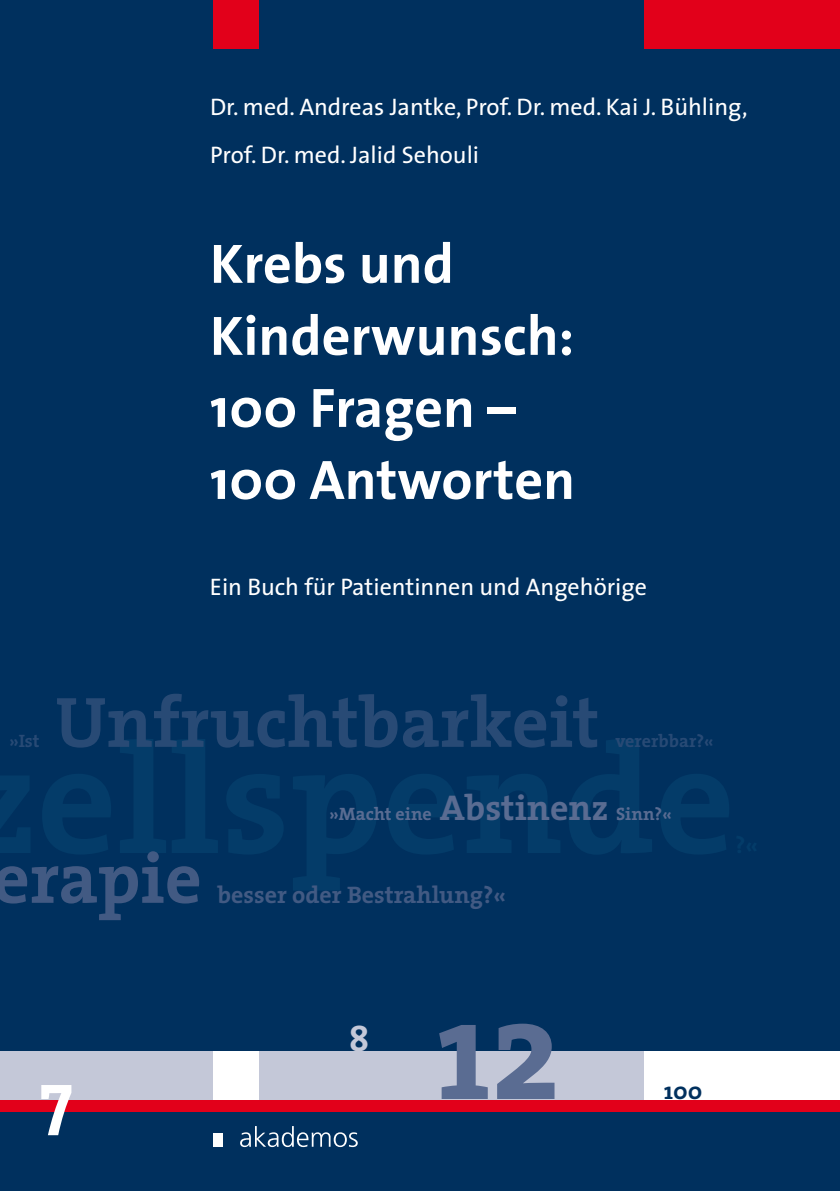
<style>
.page{position:relative;width:840px;height:1191px;background:#fff}
.page>*{position:absolute;margin:0;border:0;box-sizing:border-box;transform-origin:0 0}
.t1{font:700 144px "The Serif";color:#5a6c92}
.t2{font:700 72px "The Serif";color:#284a75}
.t3{font:700 72px "The Serif";color:#425a83}
.t4{font:700 72px "The Serif";color:#fff}
.t5{font:700 56px/72px "The Sans";color:#fff}
.t6{font:700 36px "The Serif";color:#c4c8d8}
.t7{font:24px/48px "The Sans";color:#fff}
.t8{font:700 24px "The Serif";color:#425a83}
.t9{font:700 24px "The Serif";color:#00305e}
.t10{font:700 18px "The Serif";color:#5a6c92}
.t11{font:700 18px "The Serif";color:#284a75}
.s1{font-size:36px}
</style>
<div class="page">
<div style="left:0;top:0;width:839px;height:1191px;background:#00305e"></div>
<div style="left:213px;top:0;width:45px;height:48px;background:#e2001a"></div>
<div style="left:643px;top:0;width:196px;height:48px;background:#e2001a"></div>
<div style="left:0;top:1099px;width:839px;height:12px;background:#e2001a"></div>
<div style="left:0;top:1051px;width:839px;height:48px;background:#c4c8d8"></div>
<div style="left:213px;top:1051px;width:45px;height:48px;background:#fff"></div>
<div style="left:643px;top:1051px;width:196px;height:48px;background:#fff"></div>
<svg style="left:240px;top:1126px;width:117px;height:21px"></svg>
<div style="left:213px;top:1133px;width:10px;height:13px;background:#fff"></div>
<p class="t7" style="left:210px;top:82px;width:539px">Dr. med. Andreas Jantke, Prof. Dr. med. Kai J. Bühling,<br>Prof. Dr. med. Jalid Sehouli</p>
<h3 class="t5" style="left:210px;top:226px;width:366px">Krebs und<br>Kinderwunsch:<br>100 Fragen –<br>100 Antworten</h3>
<p class="t7" style="left:210px;top:562px;width:438px">Ein Buch für Patientinnen und Angehörige</p>
<p class="t11" style="left:9px;top:725px;width:32px">»Ist</p>
<h2 class="t2" style="left:55px;top:662px;width:545px">Unfruchtbarkeit</h2>
<p class="t11" style="left:615px;top:725px;width:100px">vererbbar?«</p>
<p class="t10" style="left:329px;top:799px;width:344px">»Macht eine <span class="s1">Abstinenz</span> Sinn?«</p>
<h2 class="t3" style="left:-7px;top:818px;width:210px">erapie</h2>
<p class="t8" style="left:217px;top:874px;width:290px">besser oder Bestrahlung?«</p>
<h2 class="t4" style="left:40px;top:1037px;width:35px">7</h2>
<h3 class="t6" style="left:349px;top:1008px;width:22px">8</h3>
<h1 class="t1" style="left:437px;top:929px;width:125px">12</h1>
<p class="t9" style="left:663px;top:1071px;width:40px">100</p>
</div>
